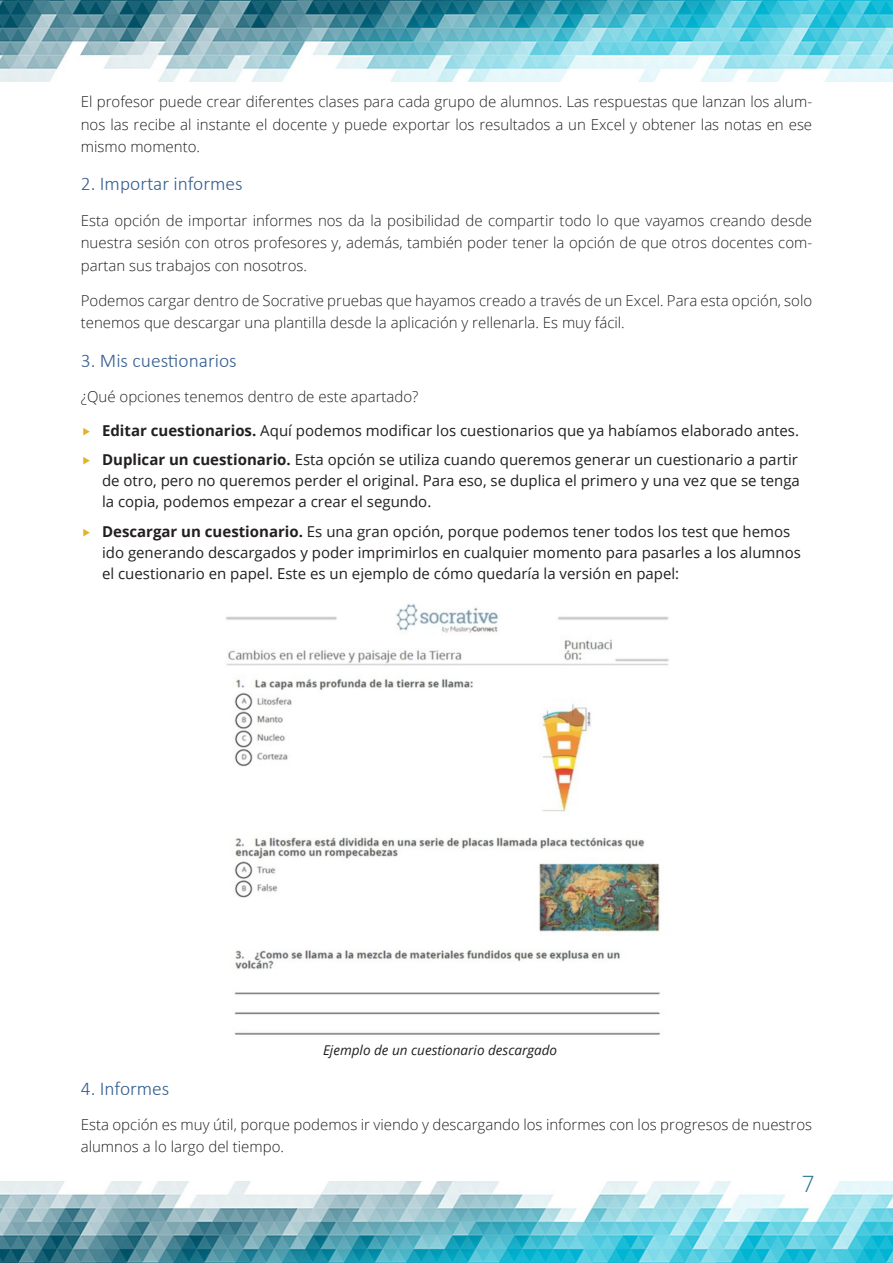
<style>
.page{position:relative;width:893px;height:1263px;background:#fff}
.page>*{position:absolute;margin:0;border:0;box-sizing:border-box;transform-origin:0 0}
.t1{font:300 22.5px "Open Sans";color:#22728e}
.Heading_2{font:300 19.5px "Calibri";color:#365f91}
.base{font:300 15px/22.5px "Open Sans";color:#231f20;text-align:justify}
.t2{font:15px/21px "Open Sans";color:#231f20}
.Pies_de_foto{font:italic 13.5px "Open Sans";color:#231f20}
.s1{font-weight:700}
</style>
<div class="page">
<img style="left:0;top:0;width:893px;height:81px">
<img style="left:0;top:1182px;width:893px;height:81px">
<img style="left:225px;top:603px;width:444px;height:432px">
<p class="base" style="left:81px;top:90px;width:733px">El profesor puede crear diferentes clases para cada grupo de alumnos. Las respuestas que lanzan los alum&shy;nos las recibe al instante el docente y puede exportar los resultados a un Excel y obtener las notas en ese mismo momento.</p>
<p class="Heading_2" style="left:81px;top:172px;width:163px">2. Importar informes</p>
<p class="base" style="left:81px;top:209px;width:733px">Esta opción de importar informes nos da la posibilidad de compartir todo lo que vayamos creando desde nuestra sesión con otros profesores y, además, también poder tener la opción de que otros docentes com&shy;partan sus trabajos con nosotros.</p>
<p class="base" style="left:81px;top:289px;width:733px">Podemos cargar dentro de Socrative pruebas que hayamos creado a través de un Excel. Para esta opción, solo tenemos que descargar una plantilla desde la aplicación y rellenarla. Es muy fácil.</p>
<p class="Heading_2" style="left:81px;top:348px;width:157px">3. Mis cuestionarios</p>
<p class="base" style="left:81px;top:385px;width:339px">¿Qué opciones tenemos dentro de este apartado?</p>
<p class="t2" style="left:102px;top:419px;width:698px"><span class="s1">Editar cuestionarios.</span> Aquí podemos modificar los cuestionarios que ya habíamos elaborado antes.</p>
<p class="t2" style="left:102px;top:449px;width:699px"><span class="s1">Duplicar un cuestionario.</span> Esta opción se utiliza cuando queremos generar un cuestionario a partir de otro, pero no queremos perder el original. Para eso, se duplica el primero y una vez que se tenga la copia, podemos empezar a crear el segundo.</p>
<p class="t2" style="left:102px;top:520px;width:700px"><span class="s1">Descargar un cuestionario.</span> Es una gran opción, porque podemos tener todos los test que hemos ido generando descargados y poder imprimirlos en cualquier momento para pasarles a los alumnos el cuestionario en papel. Este es un ejemplo de cómo quedaría la versión en papel:</p>
<p class="Pies_de_foto" style="left:323px;top:1041px;width:236px">Ejemplo de un cuestionario descargado</p>
<p class="Heading_2" style="left:81px;top:1076px;width:90px">4. Informes</p>
<p class="base" style="left:81px;top:1113px;width:733px">Esta opción es muy útil, porque podemos ir viendo y descargando los informes con los progresos de nuestros alumnos a lo largo del tiempo.</p>
<h1 class="t1" style="left:802px;top:1168px;width:14px">7</h1>
</div>
